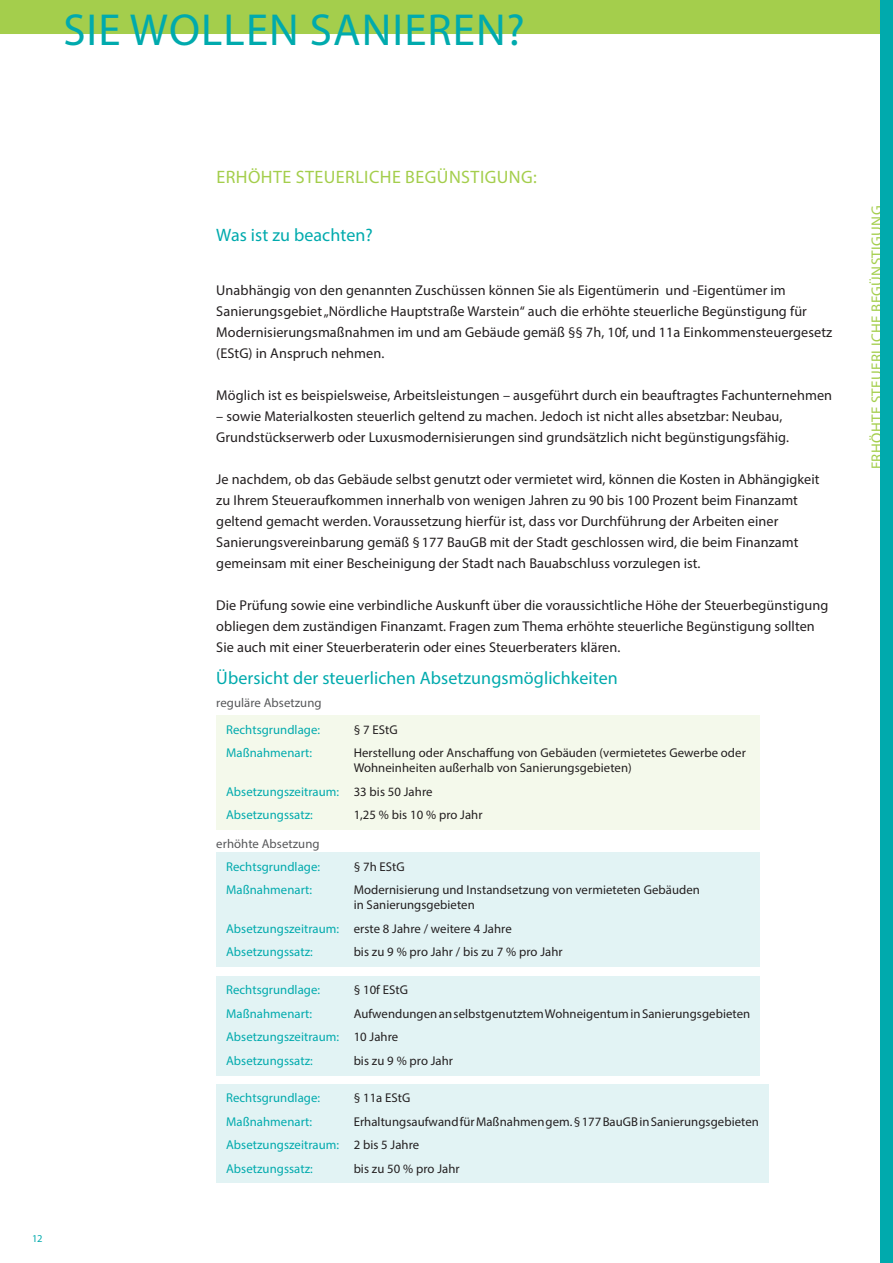
<style>
.page{position:relative;width:893px;height:1263px;background:#fff}
.page>*{position:absolute;margin:0;border:0;box-sizing:border-box;transform-origin:0 0}
.Headline_mit_Linie{font:45px "Myriad Pro";letter-spacing:.025em;color:#00aaad}
.t1{font:18px "Myriad Pro";letter-spacing:.005em;color:#00aaad}
.Headline_mit_Linie-2{font:18px "Myriad Pro";letter-spacing:.025em;color:#a4ce4c}
.Headline_mit_Linie-3{font:15px "Myriad Pro";letter-spacing:.025em;color:#a4ce4c}
.Fließtext{font:14.25px/21px "Myriad Pro";letter-spacing:.005em;color:#231f20}
.Fließtext-2{font:12.75px/15px "Myriad Pro";letter-spacing:.005em;color:#231f20}
.Fließtext-3{font:12.75px "Myriad Pro";letter-spacing:.005em;color:#00aaad}
.Fließtext-4{font:12.75px "Myriad Pro";letter-spacing:.005em;color:#57585a}
.t2{font:10.5px "Myriad Pro";color:#00aaad}
.s1{color:#231f20}
.s2{color:#00aaad}
</style>
<div class="page">
<div style="left:0;top:0;width:880px;height:34px;background:#a4ce4c"></div>
<div style="left:216px;top:715px;width:544px;height:115px;background:#f4f9eb"></div>
<div style="left:216px;top:852px;width:544px;height:115px;background:#e2f3f4"></div>
<div style="left:216px;top:976px;width:544px;height:99px;background:#e2f3f4"></div>
<div style="left:216px;top:1084px;width:553px;height:99px;background:#e2f3f4"></div>
<div style="left:880px;top:0;width:13px;height:1263px;background:#00aaad"></div>
<p class="Headline_mit_Linie" style="left:63px;top:2px;width:463px">SIE WOLLEN SANIEREN?</p>
<p class="t2" style="left:32px;top:1232px;width:12px">12</p>
<p class="Headline_mit_Linie-2" style="left:216px;top:166px;width:322px">ERHÖHTE STEUERLICHE BEGÜNSTIGUNG:</p>
<h2 class="t1" style="left:216px;top:224px;width:158px">Was ist zu beachten?</h2>
<p class="Fließtext" style="left:216px;top:279px;width:617px">Unabhängig von den genannten Zuschüssen können Sie als Eigentümerin und -Eigentümer im Sanierungsgebiet „Nördliche Hauptstraße Warstein“ auch die erhöhte steuerliche Begünstigung für Modernisierungsmaßnahmen im und am Gebäude gemäß §§ 7h, 10f, und 11a Einkommensteuergesetz (EStG) in Anspruch nehmen.</p>
<p class="Fließtext" style="left:216px;top:384px;width:617px">Möglich ist es beispielsweise, Arbeitsleistungen – ausgeführt durch ein beauftragtes Fachunternehmen</p>
<p class="Fließtext" style="left:216px;top:405px;width:574px">– sowie Materialkosten steuerlich geltend zu machen. Jedoch ist nicht alles absetzbar: Neubau,<br>Grundstückserwerb oder Luxusmodernisierungen sind grundsätzlich nicht begünstigungsfähig.</p>
<p class="Fließtext" style="left:216px;top:468px;width:605px">Je nachdem, ob das Gebäude selbst genutzt oder vermietet wird, können die Kosten in Abhängigkeit zu Ihrem Steueraufkommen innerhalb von wenigen Jahren zu 90 bis 100 Prozent beim Finanzamt geltend gemacht werden. Voraussetzung hierfür ist, dass vor Durchführung der Arbeiten einer Sanierungsvereinbarung gemäß § 177 BauGB mit der Stadt geschlossen wird, die beim Finanzamt gemeinsam mit einer Bescheinigung der Stadt nach Bauabschluss vorzulegen ist.</p>
<p class="Fließtext" style="left:216px;top:594px;width:613px">Die Prüfung sowie eine verbindliche Auskunft über die voraussichtliche Höhe der Steuerbegünstigung obliegen dem zuständigen Finanzamt. Fragen zum Thema erhöhte steuerliche Begünstigung sollten<br>Sie auch mit einer Steuerberaterin oder eines Steuerberaters klären.</p>
<h2 class="t1" style="left:216px;top:667px;width:403px">Übersicht der steuerlichen Absetzungsmöglichkeiten</h2>
<p class="Fließtext-3" style="left:226px;top:721px;width:96px">Rechtsgrundlage:</p>
<p class="Fließtext-2" style="left:354px;top:721px;width:45px">§ 7 EStG</p>
<p class="Fließtext-3" style="left:226px;top:745px;width:88px">Maßnahmenart:</p>
<p class="Fließtext-2" style="left:354px;top:745px;width:394px">Herstellung oder Anschaffung von Gebäuden (vermietetes Gewerbe oder<br>Wohneinheiten außerhalb von Sanierungsgebieten)</p>
<p class="Fließtext-3" style="left:226px;top:783px;width:208px">Absetzungszeitraum: <span class="s1">33 bis 50 Jahre</span></p>
<p class="Fließtext-3" style="left:226px;top:807px;width:88px">Absetzungssatz:</p>
<p class="Fließtext-2" style="left:354px;top:807px;width:130px">1,25 % bis 10 % pro Jahr</p>
<p class="Fließtext-4" style="left:216px;top:695px;width:107px">reguläre Absetzung</p>
<p class="Fließtext-4" style="left:216px;top:836px;width:105px">erhöhte Absetzung</p>
<p class="Fließtext-3" style="left:226px;top:859px;width:96px">Rechtsgrundlage:</p>
<p class="Fließtext-2" style="left:354px;top:859px;width:53px">§ 7h EStG</p>
<p class="Fließtext-3" style="left:226px;top:882px;width:88px">Maßnahmenart:</p>
<p class="Fließtext-2" style="left:354px;top:882px;width:348px">Modernisierung und Instandsetzung von vermieteten Gebäuden in Sanierungsgebieten</p>
<p class="Fließtext-2" style="left:226px;top:921px;width:287px"><span class="s2">Absetzungszeitraum:</span> erste 8 Jahre / weitere 4 Jahre</p>
<p class="Fließtext-3" style="left:226px;top:944px;width:88px">Absetzungssatz:</p>
<p class="Fließtext-2" style="left:354px;top:944px;width:210px">bis zu 9 % pro Jahr / bis zu 7 % pro Jahr</p>
<p class="Fließtext-3" style="left:226px;top:982px;width:96px">Rechtsgrundlage:</p>
<p class="Fließtext-2" style="left:354px;top:982px;width:56px">§ 10f EStG</p>
<p class="Fließtext-3" style="left:226px;top:1005px;width:88px">Maßnahmenart:</p>
<p class="Fließtext-2" style="left:354px;top:1005px;width:398px">Aufwendungen an selbstgenutztem Wohneigentum in Sanierungsgebieten</p>
<p class="Fließtext-3" style="left:226px;top:1029px;width:174px">Absetzungszeitraum: <span class="s1">10 Jahre</span></p>
<p class="Fließtext-3" style="left:226px;top:1052px;width:88px">Absetzungssatz:</p>
<p class="Fließtext-2" style="left:354px;top:1053px;width:101px">bis zu 9 % pro Jahr</p>
<p class="Fließtext-3" style="left:226px;top:1090px;width:96px">Rechtsgrundlage:</p>
<p class="Fließtext-2" style="left:354px;top:1090px;width:58px">§ 11a EStG</p>
<p class="Fließtext-3" style="left:226px;top:1114px;width:88px">Maßnahmenart:</p>
<p class="Fließtext-2" style="left:354px;top:1114px;width:407px">Erhaltungsaufwand für Maßnahmen gem. § 177 BauGB in Sanierungsgebieten</p>
<p class="Fließtext-3" style="left:226px;top:1137px;width:195px">Absetzungszeitraum: <span class="s1">2 bis 5 Jahre</span></p>
<p class="Fließtext-3" style="left:226px;top:1161px;width:88px">Absetzungssatz:</p>
<p class="Fließtext-2" style="left:354px;top:1161px;width:108px">bis zu 50 % pro Jahr</p>
<p class="Headline_mit_Linie-3" style="left:867px;top:469px;width:265px;rotate:-90deg">ERHÖHTE STEUERLICHE BEGÜNSTIGUNG</p>
</div>
